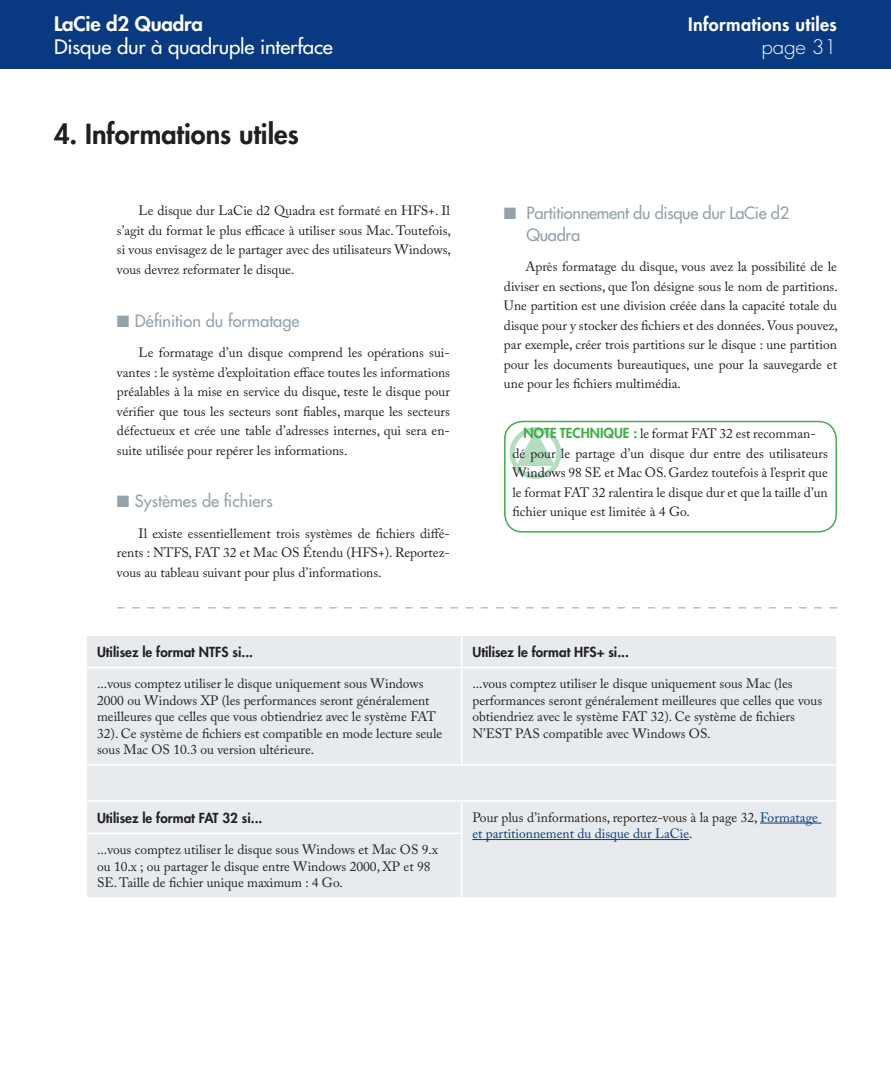
<style>
.page{position:relative;width:891px;height:1080px;background:#fff}
.page>*{position:absolute;margin:0;border:0;box-sizing:border-box;transform-origin:0 0}
.t1{font:800 27px "Futura";color:#231f20}
.t2{font:19.5px "Futura";letter-spacing:-.01em;color:#fff;scale:1.05 1}
.t3{font:800 19.5px "Futura";letter-spacing:-.01em;color:#fff;scale:1.05 1}
.t4{font:300 19.5px "Futura";color:#fff;scale:1.05 1}
.t5{font:800 18px "Futura";letter-spacing:.02em;color:#fff}
.t6{font:16.5px "Futura";color:#94a2aa}
.t7{font:16.5px/22.5px "Futura";letter-spacing:-.02em;color:#94a2aa}
.t8{font:16.5px "Zapf Dingbats ITC";color:#94a2aa}
.t9{font:13.5px/19.5px "Adobe Caslon Pro";color:#231f20}
.t10{font:800 13.5px "Futura";color:#231f20}
.t11{font:800 13.5px "Futura";color:#40ae49}
.s1{font-family:"Futura";font-weight:800;color:#40ae49}
.s2{color:#083981}
</style>
<div class="page">
<div style="left:0;top:0;width:891px;height:69px;background:#083981"></div>
<svg style="left:510px;top:427px;width:51px;height:52px"></svg>
<div style="left:504px;top:421px;width:333px;height:112px;border:2px solid #40ae49;border-radius:18px"></div>
<div style="left:87px;top:636px;width:749px;height:261px;background:#e7ebed"></div>
<hr style="left:461px;top:636px;width:1px;height:31px;background:#fff">
<hr style="left:86px;top:667px;width:376px;height:1px;background:#fff">
<hr style="left:462px;top:667px;width:376px;height:1px;background:#fff">
<hr style="left:461px;top:668px;width:1px;height:96px;background:#fff">
<hr style="left:86px;top:764px;width:376px;height:2px;background:#fff">
<hr style="left:462px;top:764px;width:376px;height:2px;background:#fff">
<hr style="left:86px;top:800px;width:376px;height:2px;background:#fff">
<hr style="left:462px;top:800px;width:376px;height:2px;background:#fff">
<hr style="left:461px;top:802px;width:1px;height:31px;background:#fff">
<hr style="left:86px;top:833px;width:376px;height:1px;background:#fff">
<hr style="left:461px;top:834px;width:1px;height:63px;background:#fff">
<hr style="left:760px;top:823px;width:61px;height:1px;background:#083981">
<hr style="left:472px;top:839px;width:217px;height:1px;background:#083981">
<svg style="left:117px;top:607px;width:720px;height:1px"></svg>
<h2 class="t3" style="left:54px;top:10px;width:143px">LaCie d2 Quadra</h2>
<h2 class="t2" style="left:54px;top:34px;width:267px">Disque dur à quadruple interface</h2>
<h2 class="t4" style="left:762px;top:34px;width:58px">page 31</h2>
<h3 class="t5" style="left:688px;top:12px;width:150px">Informations utiles</h3>
<h1 class="t1" style="left:54px;top:116px;width:246px">4. Informations utiles</h1>
<p class="t9" style="left:117px;top:201px;width:335px;text-align:justify;text-indent:22px">Le disque dur LaCie d2 Quadra est formaté en HFS+. Il s’agit du format le plus efficace à utiliser sous Mac. Toutefois, si vous envisagez de le partager avec des utilisateurs Windows, vous devrez reformater le disque.</p>
<p class="t6" style="left:117px;top:310px;width:184px">■ Définition du formatage</p>
<p class="t9" style="left:117px;top:343px;width:335px;text-align:justify;text-indent:22px">Le formatage d’un disque comprend les opérations sui&shy;vantes : le système d’exploitation efface toutes les informations préalables à la mise en service du disque, teste le disque pour vérifier que tous les secteurs sont fiables, marque les secteurs défectueux et crée une table d’adresses internes, qui sera en&shy;suite utilisée pour repérer les informations.</p>
<p class="t6" style="left:117px;top:490px;width:157px">■ Systèmes de fichiers</p>
<p class="t9" style="left:117px;top:523px;width:335px;text-align:justify;text-indent:22px">Il existe essentiellement trois systèmes de fichiers diffé&shy;rents : NTFS, FAT 32 et Mac OS Étendu (HFS+). Reportez&shy;vous au tableau suivant pour plus d’informations.</p>
<p class="t7" style="left:526px;top:201px;width:264px">Partitionnement du disque dur LaCie d2<br>Quadra</p>
<p class="t9" style="left:504px;top:257px;width:335px;text-align:justify;text-indent:22px">Après formatage du disque, vous avez la possibilité de le diviser en sections, que l’on désigne sous le nom de partitions.<br>Une partition est une division créée dans la capacité totale du disque pour y stocker des fichiers et des données. Vous pouvez, par exemple, créer trois partitions sur le disque : une partition pour les documents bureautiques, une pour la sauvegarde et une pour les fichiers multimédia.</p>
<p class="t8" style="left:504px;top:205px;width:14px">■</p>
<p class="t11" style="left:523px;top:424px;width:19px">Note</p>
<p class="t11" style="left:560px;top:424px;width:8px">technique</p>
<p class="t9" style="left:512px;top:424px;width:317px;text-indent:121px"><span class="s1">:</span> le format FAT 32 est recomman&shy;dé pour le partage d’un disque dur entre des utilisateurs Windows 98 SE et Mac OS. Gardez toutefois à l’esprit que le format FAT 32 ralentira le disque dur et que la taille d’un fichier unique est limitée à 4 Go.</p>
<p class="t10" style="left:97px;top:643px;width:158px">Utilisez le format NTFS si...</p>
<p class="t10" style="left:472px;top:643px;width:158px">Utilisez le format HFS+ si...</p>
<p class="t9" style="left:97px;top:675px;width:347px;line-height:16.5px">...vous comptez utiliser le disque uniquement sous Windows 2000 ou Windows XP (les performances seront généralement meilleures que celles que vous obtiendriez avec le système FAT 32). Ce système de fichiers est compatible en mode lecture seule sous Mac OS 10.3 ou version ultérieure.</p>
<p class="t9" style="left:472px;top:675px;width:351px;line-height:16.5px">...vous comptez utiliser le disque uniquement sous Mac (les performances seront généralement meilleures que celles que vous obtiendriez avec le système FAT 32). Ce système de fichiers N’EST PAS compatible avec Windows OS.</p>
<p class="t10" style="left:97px;top:809px;width:167px">Utilisez le format FAT 32 si...</p>
<p class="t9" style="left:472px;top:809px;width:347px;line-height:16.5px">Pour plus d’informations, reportez-vous à la page 32, <span class="s2">Formatage et partitionnement du disque dur LaCie</span>.</p>
<p class="t9" style="left:97px;top:841px;width:342px;line-height:16.5px">...vous comptez utiliser le disque sous Windows et Mac OS 9.x ou 10.x ; ou partager le disque entre Windows 2000, XP et 98<br>SE. Taille de fichier unique maximum : 4 Go.</p>
</div>
